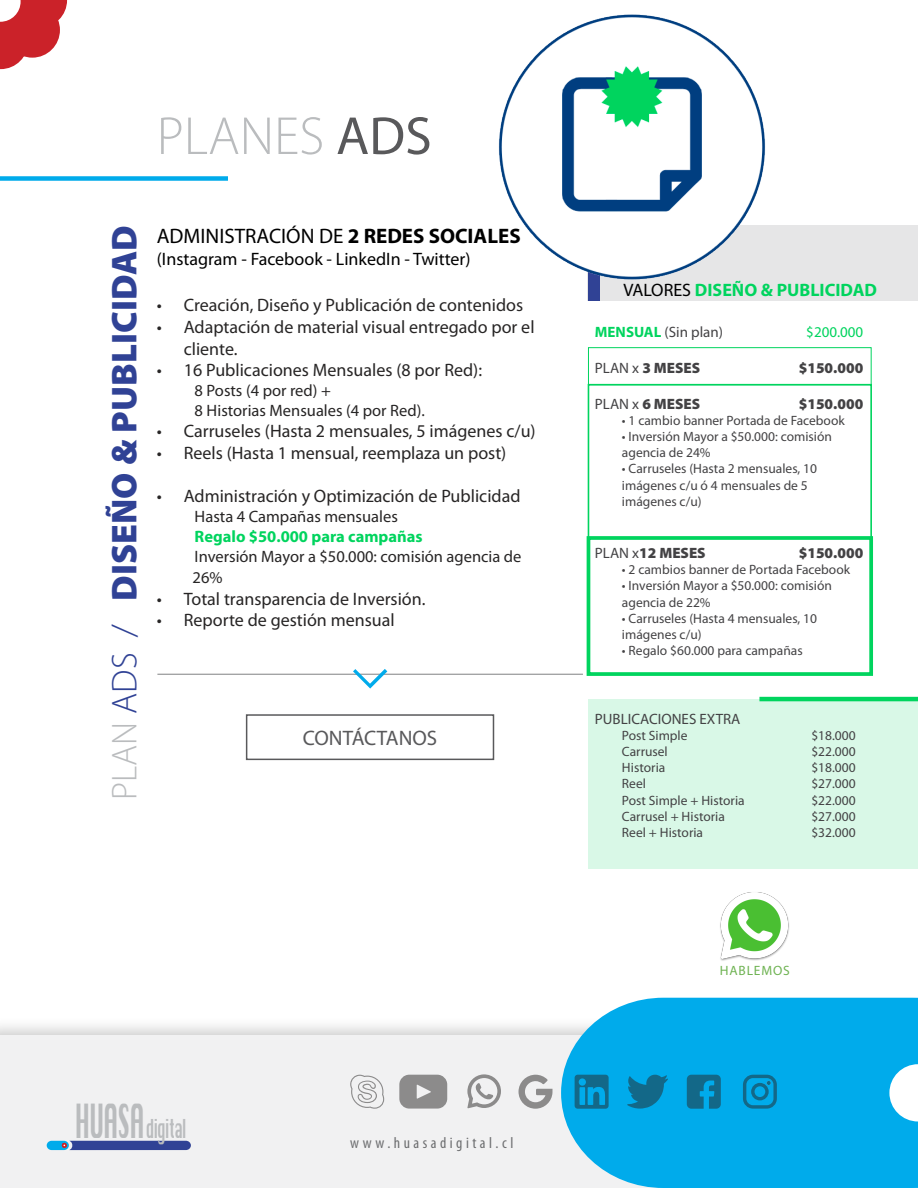
<style>
.page{position:relative;width:918px;height:1188px;background:#fff}
.page>*{position:absolute;margin:0;border:0;box-sizing:border-box;transform-origin:0 0}
.t1{font:300 54px "Myriad Pro";color:#babcbe}
.t2{font:900 36px "Myriad Pro";color:#304295}
.t3{font:25.35px "Krungthep";letter-spacing:-.05em;color:#babcbe;scale:.5 1}
.t4{font:21px "Myriad Pro";color:#000}
.t5{font:21px "Myriad Pro";color:#59595b}
.t6{font:18px/21.6px "Myriad Pro";color:#272525}
.t7{font:18px "Myriad Pro";color:#000}
.t8{font:700 18px "Myriad Pro";color:#00d45e}
.t9{font:16.5px/19.8px "Myriad Pro";color:#272525}
.t10{font:700 16.5px "Myriad Pro";color:#00d45e}
.t11{font:condensed 15.75px "Myriad Pro";letter-spacing:.22em;color:#6d6e70}
.t12{font:900 15px "Myriad Pro";color:#434244}
.t13{font:15px "Myriad Pro";color:#434244}
.t14{font:15px "Myriad Pro";color:#00d45e}
.t15{font:13.5px/16.2px "Myriad Pro";color:#434244}
.t16{font:13.5px "Myriad Pro";letter-spacing:.06em;color:#6fb353}
.s1{font-weight:400;color:#59595b}
.s2{font-weight:300;color:#babcbe}
.s3{font-weight:300}
.s4{font-weight:700}
.s5{font-size:45.9px}
.s6{font-weight:400;color:#000}
.s7{font-weight:700;color:#00d45e}
.s8{font-weight:400}
</style>
<div class="page">
<div style="left:0;top:1035px;width:918px;height:153px;background:#f1f1f2"></div>
<svg style="left:561px;top:998px;width:357px;height:190px;background:#11b0eb"></svg>
<svg style="left:889px;top:1064px;width:29px;height:58px"></svg>
<div style="left:47px;top:1141px;width:22px;height:9px;background:#00abeb;border-radius:5px"></div>
<svg style="left:62px;top:1141px;width:129px;height:9px"></svg>
<svg style="left:743px;top:1075px;width:34px;height:34px"></svg>
<svg style="left:687px;top:1075px;width:34px;height:34px"></svg>
<svg style="left:627px;top:1075px;width:41px;height:34px"></svg>
<svg style="left:575px;top:1075px;width:34px;height:34px"></svg>
<svg style="left:467px;top:1074px;width:34px;height:34px"></svg>
<svg style="left:399px;top:1075px;width:48px;height:34px;background:#999898"></svg>
<svg style="left:518px;top:1075px;width:35px;height:34px"></svg>
<svg style="left:350px;top:1075px;width:34px;height:34px"></svg>
<div style="left:246px;top:714px;width:248px;height:46px;border:2px solid #59595b"></div>
<hr style="left:157px;top:674px;width:426px;height:1px;background:#808183">
<svg style="left:353px;top:669px;width:34px;height:20px"></svg>
<div style="left:588px;top:699px;width:330px;height:170px;background:#d9f8e7"></div>
<div style="left:588px;top:226px;width:330px;height:75px;background:#e6e6e7"></div>
<svg style="left:0;top:0;width:67px;height:69px"></svg>
<div style="left:0;top:176px;width:228px;height:5px;background:#00abeb"></div>
<div style="left:588px;top:268px;width:12px;height:33px;background:#304295"></div>
<hr style="left:759px;top:697px;width:159px;height:4px;background:#00d45e">
<img style="left:720px;top:892px;width:69px;height:69px">
<div style="left:587px;top:536px;width:286px;height:140px;border:4px solid #00d45e"></div>
<div style="left:588px;top:384px;width:284px;height:155px;border:2px solid #00d45e"></div>
<div style="left:588px;top:347px;width:283px;height:38px;border:1px solid #00d45e"></div>
<img style="left:498px;top:14px;width:274px;height:273px">
<h1 class="t1" style="left:157px;top:106px;width:277px">PLANES <span class="s1">ADS</span></h1>
<h2 class="t2" style="left:104px;top:800px;width:576px;rotate:-90deg"><span class="s2">PLAN</span> <span class="s3">ADS /</span> DISEÑO &amp; PUBLICIDAD</h2>
<h3 class="t4" style="left:157px;top:223px;width:365px">ADMINISTRACIÓN DE <span class="s4">2 REDES SOCIALES</span></h3>
<h3 class="t7" style="left:157px;top:247px;width:315px">(Instagram - Facebook - LinkedIn - Twitter)</h3>
<h3 class="t6" style="left:157px;top:294px;width:368px">• Creación, Diseño y Publicación de contenidos</h3>
<h3 class="t6" style="left:184px;top:316px;width:352px;text-indent:-27px">• Adaptación de material visual entregado por el cliente.</h3>
<h3 class="t6" style="left:157px;top:359px;width:327px">• 16 Publicaciones Mensuales (8 por Red):</h3>
<p class="t9" style="left:195px;top:380px;width:232px">8 Posts (4 por red) +<br>8 Historias Mensuales (4 por Red).</p>
<h3 class="t6" style="left:157px;top:420px;width:380px">• Carruseles (Hasta 2 mensuales, 5 imágenes c/u)</h3>
<h3 class="t6" style="left:157px;top:442px;width:351px">• Reels (Hasta 1 mensual, reemplaza un post)</h3>
<h3 class="t6" style="left:157px;top:485px;width:365px">• Administración y Optimización de Publicidad</h3>
<p class="t9" style="left:195px;top:506px;width:205px">Hasta 4 Campañas mensuales</p>
<p class="t10" style="left:195px;top:525px;width:230px">Regalo $50.000 para campañas</p>
<p class="t9" style="left:193px;top:545px;width:330px;line-height:21.6px">Inversión Mayor a $50.000: comisión agencia de<br>26%</p>
<h3 class="t6" style="left:157px;top:588px;width:270px">• Total transparencia de Inversión.</h3>
<h3 class="t6" style="left:157px;top:609px;width:239px">• Reporte de gestión mensual</h3>
<h3 class="t5" style="left:303px;top:725px;width:136px">CONTÁCTANOS</h3>
<h3 class="t3" style="left:75px;top:1114px;width:225px"><span class="s5">HUASA</span>digital</h3>
<p class="t11" style="left:350px;top:1133px;width:165px">www.huasadigital.cl</p>
<h3 class="t8" style="left:624px;top:278px;width:255px"><span class="s6">VALORES</span> DISEÑO &amp; PUBLICIDAD</h3>
<p class="t13" style="left:595px;top:322px;width:130px"><span class="s7">MENSUAL</span> (Sin plan)</p>
<p class="t14" style="left:806px;top:322px;width:58px">$200.000</p>
<p class="t12" style="left:595px;top:359px;width:107px"><span class="s8">PLAN x</span> 3 MESES</p>
<p class="t12" style="left:799px;top:359px;width:66px">$150.000</p>
<p class="t12" style="left:595px;top:395px;width:107px"><span class="s8">PLAN x</span> 6 MESES</p>
<p class="t12" style="left:799px;top:395px;width:66px">$150.000</p>
<p class="t15" style="left:622px;top:412px;width:224px">• 1 cambio banner Portada de Facebook</p>
<p class="t15" style="left:622px;top:428px;width:211px">• Inversión Mayor a $50.000: comisión agencia de 24%</p>
<p class="t15" style="left:622px;top:461px;width:197px">• Carruseles (Hasta 2 mensuales, 10 imágenes c/u ó 4 mensuales de 5 imágenes c/u)</p>
<p class="t12" style="left:595px;top:544px;width:112px"><span class="s8">PLAN x</span>12 MESES</p>
<p class="t12" style="left:799px;top:544px;width:66px">$150.000</p>
<p class="t15" style="left:622px;top:561px;width:230px">• 2 cambios banner de Portada Facebook</p>
<p class="t15" style="left:622px;top:578px;width:211px">• Inversión Mayor a $50.000: comisión agencia de 22%</p>
<p class="t15" style="left:622px;top:610px;width:197px">• Carruseles (Hasta 4 mensuales, 10 imágenes c/u)</p>
<p class="t15" style="left:622px;top:642px;width:182px">• Regalo $60.000 para campañas</p>
<p class="t13" style="left:595px;top:709px;width:147px">PUBLICACIONES EXTRA</p>
<p class="t15" style="left:622px;top:727px;width:67px">Post Simple</p>
<p class="t15" style="left:811px;top:727px;width:46px">$18.000</p>
<p class="t15" style="left:622px;top:743px;width:47px">Carrusel</p>
<p class="t15" style="left:811px;top:743px;width:46px">$22.000</p>
<p class="t15" style="left:622px;top:759px;width:45px">Historia</p>
<p class="t15" style="left:811px;top:759px;width:46px">$18.000</p>
<p class="t15" style="left:622px;top:776px;width:26px">Reel</p>
<p class="t15" style="left:811px;top:776px;width:46px">$27.000</p>
<p class="t15" style="left:622px;top:792px;width:124px">Post Simple + Historia</p>
<p class="t15" style="left:811px;top:792px;width:46px">$22.000</p>
<p class="t15" style="left:622px;top:808px;width:105px">Carrusel + Historia</p>
<p class="t15" style="left:811px;top:808px;width:46px">$27.000</p>
<p class="t15" style="left:622px;top:824px;width:83px">Reel + Historia</p>
<p class="t15" style="left:811px;top:824px;width:46px">$32.000</p>
<p class="t16" style="left:720px;top:962px;width:72px">HABLEMOS</p>
</div>
